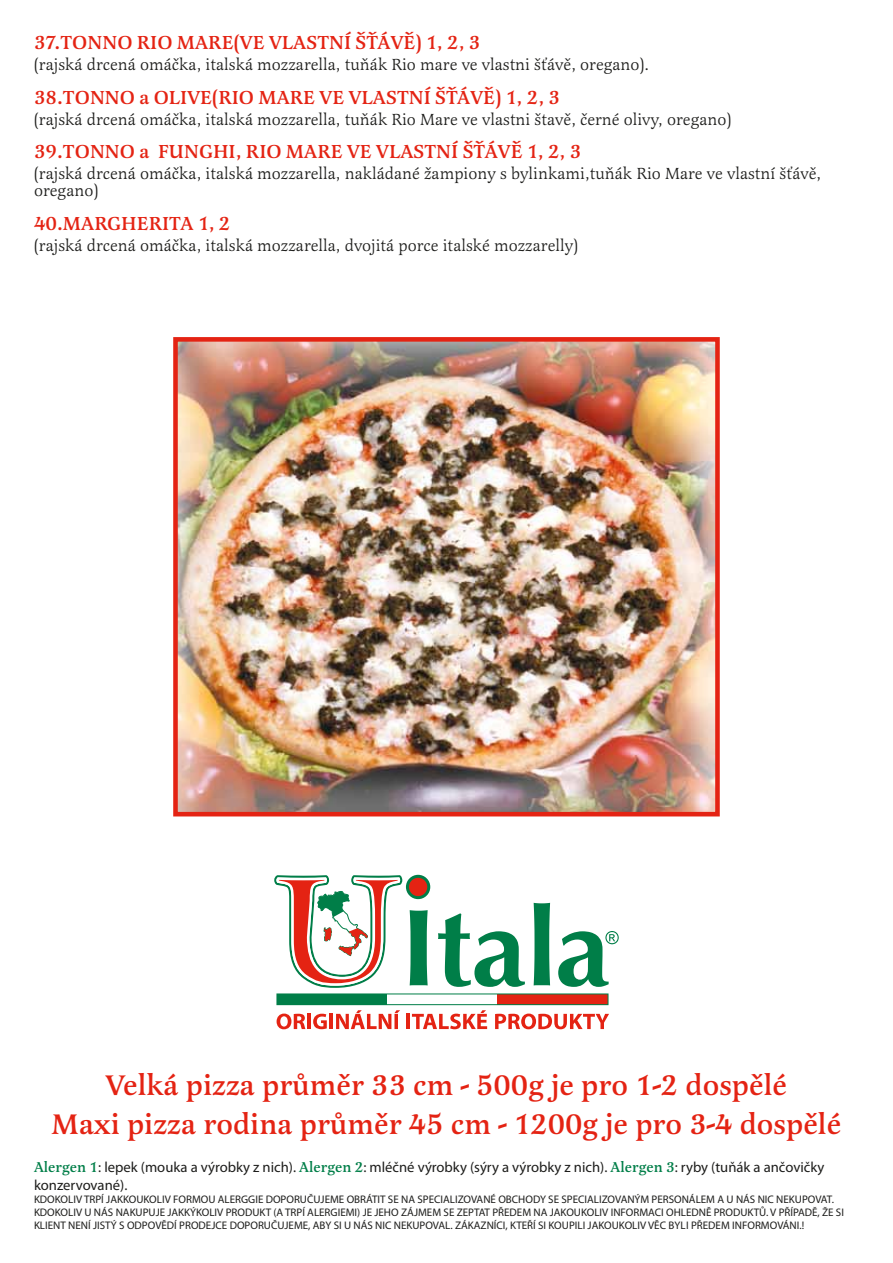
<style>
.page{position:relative;width:893px;height:1263px;background:#fff}
.page>*{position:absolute;margin:0;border:0;box-sizing:border-box;transform-origin:0 0}
.t1{font:500 29.4px/38.7px "Latienne TCE";color:#e42313;text-align:center}
.t2{font:500 19.5px "Latienne TCE";color:#e42313}
.t3{font:16.65px/16.6px "Latienne TCE";color:#1d1d1b}
.t4{font:14.7px/17.5px "Myriad Pro";color:#1d1d1b}
.t5{font:10.95px/13.2px "Myriad Pro";color:#1d1d1b}
.s1{font-family:"Latienne TCE";font-weight:500;color:#007e48}
</style>
<div class="page">
<img style="left:179px;top:343px;width:535px;height:467px">
<div style="left:173px;top:337px;width:547px;height:479px;border:5px solid #e42313"></div>
<svg style="left:410px;top:910px;width:18px;height:75px"></svg>
<svg style="left:438px;top:913px;width:87px;height:74px"></svg>
<svg style="left:534px;top:903px;width:16px;height:82px"></svg>
<div style="left:277px;top:994px;width:110px;height:11px;background:#007e48"></div>
<div style="left:498px;top:994px;width:110px;height:11px;background:#e42313"></div>
<svg style="left:274px;top:875px;width:128px;height:113px"></svg>
<div style="left:407px;top:876px;width:22px;height:22px;background:#e42313;border-radius:50%"></div>
<div style="left:406px;top:875px;width:24px;height:24px;border:3px solid #007e48;border-radius:50%"></div>
<svg style="left:277px;top:1013px;width:28px;height:16px"></svg>
<hr style="left:307px;top:1014px;width:4px;height:15px;background:#e42313">
<svg style="left:313px;top:1014px;width:14px;height:15px"></svg>
<hr style="left:330px;top:1014px;width:3px;height:15px;background:#e42313">
<svg style="left:336px;top:1010px;width:64px;height:19px"></svg>
<hr style="left:407px;top:1014px;width:3px;height:15px;background:#e42313">
<svg style="left:412px;top:1010px;width:75px;height:19px"></svg>
<svg style="left:495px;top:1013px;width:114px;height:16px"></svg>
<div style="left:277px;top:993px;width:331px;height:12px;border:1px solid #007e48"></div>
<svg style="left:558px;top:931px;width:61px;height:56px"></svg>
<h2 class="t2" style="left:34px;top:30px;width:448px">37.TONNO RIO MARE(VE VLASTNÍ ŠŤÁVĚ) 1, 2, 3</h2>
<h3 class="t3" style="left:34px;top:56px;width:617px">(rajská drcená omáčka, italská mozzarella, tuňák Rio mare ve vlastni šťávě, oregano).</h3>
<h2 class="t2" style="left:34px;top:85px;width:528px">38.TONNO a OLIVE(RIO MARE VE VLASTNÍ ŠŤÁVĚ) 1, 2, 3</h2>
<h3 class="t3" style="left:34px;top:111px;width:699px">(rajská drcená omáčka, italská mozzarella, tuňák Rio Mare ve vlastni štavě, černé olivy, oregano)</h3>
<h2 class="t2" style="left:34px;top:140px;width:549px">39.TONNO a FUNGHI, RIO MARE VE VLASTNÍ ŠŤÁVĚ 1, 2, 3</h2>
<h3 class="t3" style="left:34px;top:165px;width:789px">(rajská drcená omáčka, italská mozzarella, nakládané žampiony s bylinkami,tuňák Rio Mare ve vlastní šťávě, oregano)</h3>
<h2 class="t2" style="left:34px;top:211px;width:198px">40.MARGHERITA 1, 2</h2>
<h3 class="t3" style="left:34px;top:237px;width:546px">(rajská drcená omáčka, italská mozzarella, dvojitá porce italské mozzarelly)</h3>
<h1 class="t1" style="left:52px;top:1065px;width:791px">Velká pizza průměr 33 cm - 500g je pro 1-2 dospělé<br>Maxi pizza rodina průměr 45 cm - 1200g je pro 3-4 dospělé</h1>
<h3 class="t4" style="left:34px;top:1158px;width:792px"><span class="s1">Alergen 1</span>: lepek (mouka a výrobky z nich). <span class="s1">Alergen 2</span>: mléčné výrobky (sýry a výrobky z nich). <span class="s1">Alergen 3</span>: ryby (tuňák a ančovičky konzervované).</h3>
<p class="t5" style="left:34px;top:1192px;width:811px">KDOKOLIV TRPÍ JAKKOUKOLIV FORMOU ALERGGIE DOPORUČUJEME OBRÁTIT SE NA SPECIALIZOVANÉ OBCHODY SE SPECIALIZOVANÝM PERSONÁLEM A U NÁS NIC NEKUPOVAT.<br>KDOKOLIV U NÁS NAKUPUJE JAKKÝKOLIV PRODUKT (A TRPÍ ALERGIEMI) JE JEHO ZÁJMEM SE ZEPTAT PŘEDEM NA JAKOUKOLIV INFORMACI OHLEDNĚ PRODUKTŮ. V PŘÍPADĚ, ŽE SI<br>KLIENT NENÍ JISTÝ S ODPOVĚDÍ PRODEJCE DOPORUČUJEME, ABY SI U NÁS NIC NEKUPOVAL. ZÁKAZNÍCI, KTEŘÍ SI KOUPILI JAKOUKOLIV VĚC byli</p>
<p class="t5" style="left:691px;top:1219px;width:115px">PŘEDEM INFORMOVÁNI.!</p>
</div>
